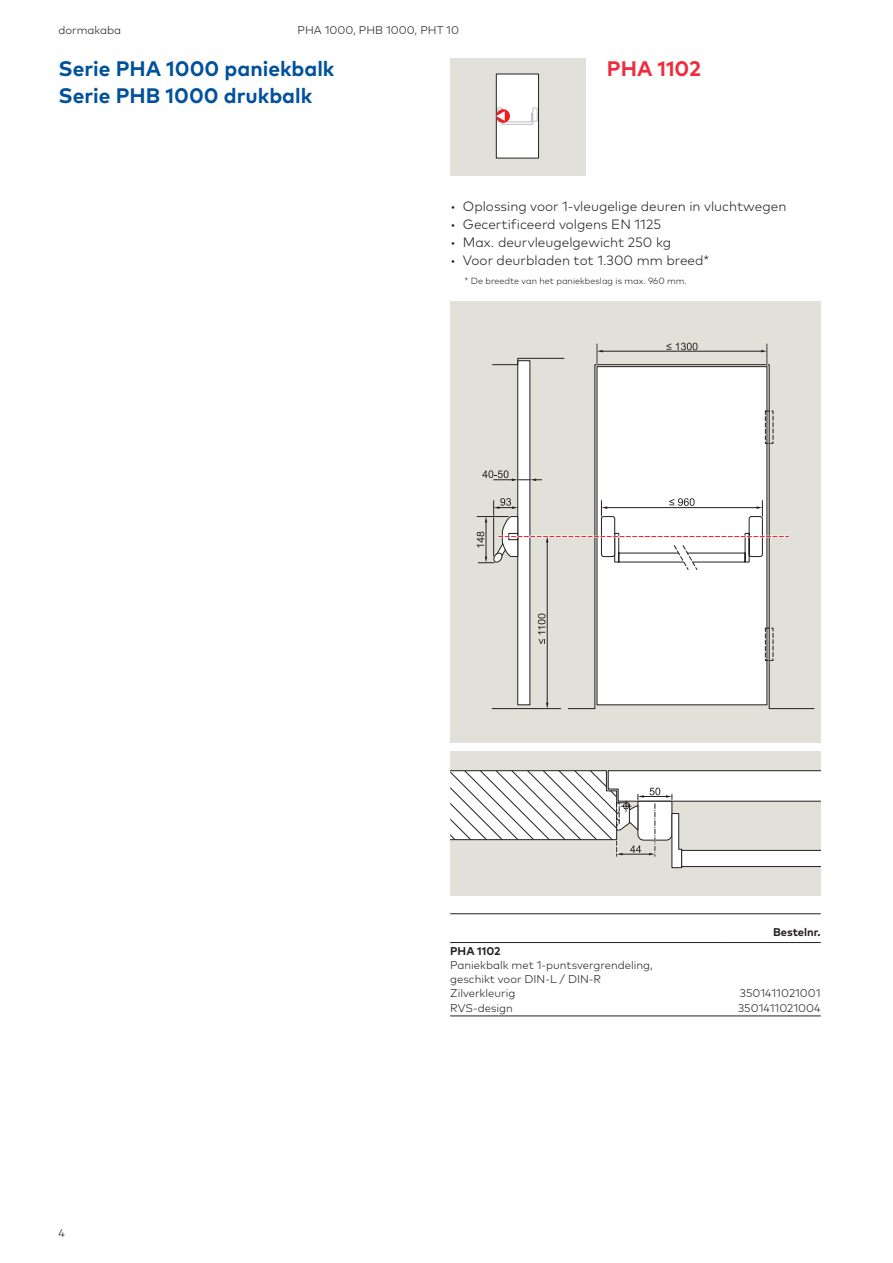
<style>
.page{position:relative;width:893px;height:1263px;background:#fff}
.page>*{position:absolute;margin:0;border:0;box-sizing:border-box;transform-origin:0 0}
.Margin_7_5pt_9_5pt{font:700 21px "Mark Pro";color:#01519b}
.Body_Text_9pt_12pt{font:700 21px "Mark Pro";color:#ee2c3b}
.t1{font:300 13.5px "Mark Pro";color:#231f20}
.Body_Text_7_5pt_9_5p{font:300 11.25px/14.2px "Mark Pro";color:#231f20}
.Column_Table_Title_7{font:700 11.25px "Mark Pro";color:#231f20}
.Body_Text_7_5pt_9_5p-2{font:700 11.25px "Mark Pro";color:#231f20}
.Listing_Level_1_9pt{font:300 9px "Mark Pro";color:#231f20}
</style>
<div class="page">
<div style="left:450px;top:301px;width:371px;height:441px;background:#e2e1d9"></div>
<svg style="left:491px;top:364px;width:324px;height:345px"></svg>
<div style="left:597px;top:366px;width:170px;height:339px;background:#fff;border:1px solid #231f20"></div>
<div style="left:517px;top:360px;width:13px;height:345px;background:#fff;border:1px solid #231f20"></div>
<hr style="left:596px;top:344px;width:2px;height:21px;background:#fff">
<hr style="left:601px;top:351px;width:162px;height:1px;background:#231f20">
<svg style="left:597px;top:344px;width:6px;height:21px"></svg>
<svg style="left:761px;top:344px;width:7px;height:21px"></svg>
<svg style="left:492px;top:357px;width:73px;height:8px"></svg>
<svg style="left:666px;top:343px;width:31px;height:7px"></svg>
<hr style="left:547px;top:541px;width:1px;height:163px;background:#231f20">
<svg style="left:477px;top:411px;width:312px;height:250px"></svg>
<div style="left:450px;top:751px;width:371px;height:145px;background:#e2e1d9"></div>
<svg style="left:450px;top:770px;width:371px;height:98px"></svg>
<div style="left:450px;top:58px;width:136px;height:117px;background:#e2e1d9"></div>
<div style="left:496px;top:74px;width:43px;height:85px;background:#fff;border:1px solid #231f20"></div>
<div style="left:497px;top:108px;width:5px;height:13px;border:1px solid #bcbdc0"></div>
<div style="left:533px;top:108px;width:4px;height:13px;border:1px solid #bcbdc0"></div>
<svg style="left:496px;top:109px;width:14px;height:14px"></svg>
<svg style="left:496px;top:111px;width:37px;height:14px"></svg>
<hr style="left:450px;top:942px;width:276px;height:1px;background:#231f20">
<hr style="left:726px;top:942px;width:95px;height:1px;background:#231f20">
<hr style="left:450px;top:913px;width:276px;height:1px;background:#231f20">
<hr style="left:726px;top:913px;width:95px;height:1px;background:#231f20">
<hr style="left:450px;top:1016px;width:276px;height:1px;background:#231f20">
<hr style="left:726px;top:1016px;width:95px;height:1px;background:#231f20">
<p class="Body_Text_7_5pt_9_5p" style="left:58px;top:22px;width:64px">dormakaba</p>
<p class="Body_Text_7_5pt_9_5p" style="left:298px;top:22px;width:163px">PHA 1000, PHB 1000, PHT 10</p>
<p class="Margin_7_5pt_9_5pt" style="left:58px;top:53px;width:277px">Serie PHA 1000 paniekbalk</p>
<p class="Margin_7_5pt_9_5pt" style="left:58px;top:80px;width:255px">Serie PHB 1000 drukbalk</p>
<p class="Body_Text_9pt_12pt" style="left:607px;top:53px;width:96px">PHA 1102</p>
<p class="t1" style="left:450px;top:197px;width:338px">• Oplossing voor 1-vleugelige deuren in vluchtwegen</p>
<p class="t1" style="left:450px;top:215px;width:212px">• Gecertificeerd volgens EN 1125</p>
<p class="t1" style="left:450px;top:233px;width:223px">• Max. deurvleugelgewicht 250 kg</p>
<p class="t1" style="left:450px;top:251px;width:261px">• Voor deurbladen tot 1.300 mm breed*</p>
<p class="Listing_Level_1_9pt" style="left:464px;top:274px;width:224px">* De breedte van het paniekbeslag is max. 960 mm.</p>
<p class="Body_Text_7_5pt_9_5p" style="left:58px;top:1225px;width:8px">4</p>
<p class="Body_Text_7_5pt_9_5p-2" style="left:450px;top:942px;width:52px">PHA 1102</p>
<p class="Body_Text_7_5pt_9_5p" style="left:450px;top:957px;width:204px">Paniekbalk met 1-puntsvergrendeling, geschikt voor DIN-L / DIN-R</p>
<p class="Body_Text_7_5pt_9_5p" style="left:450px;top:985px;width:67px">Zilverkleurig</p>
<p class="Body_Text_7_5pt_9_5p" style="left:450px;top:1000px;width:64px">RVS-design</p>
<p class="Column_Table_Title_7" style="left:773px;top:923px;width:49px">Bestelnr.</p>
<p class="Body_Text_7_5pt_9_5p" style="left:740px;top:985px;width:82px">3501411021001</p>
<p class="Body_Text_7_5pt_9_5p" style="left:738px;top:1000px;width:84px">3501411021004</p>
</div>
